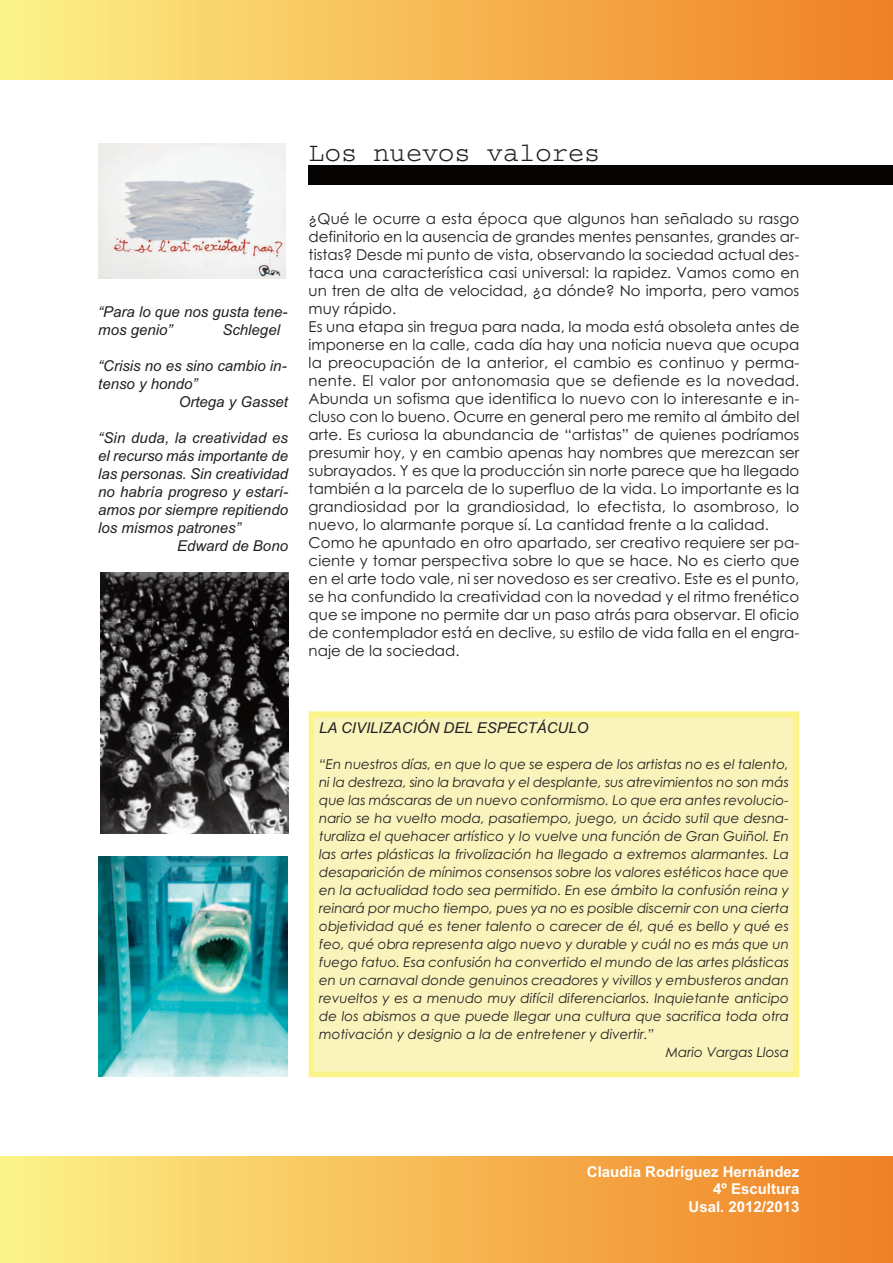
<style>
.page{position:relative;width:893px;height:1263px;background:#fff}
.page>*{position:absolute;margin:0;border:0;box-sizing:border-box;transform-origin:0 0}
.t1{font:27px "Courier";color:#231f20}
.t2{font:15px/18px "Century Gothic";color:#231f20}
.t3{font:italic 15px/18px "Arial";color:#231f20}
.t4{font:700 15px/17.7px "Arial";color:#fff;text-align:right}
.t5{font:italic 13.5px "Century Gothic";color:#231f20}
</style>
<div class="page">
<div style="left:0;top:0;width:893px;height:80px;background:linear-gradient(to right,#fdf287,#f07f22)"></div>
<div style="left:0;top:1157px;width:893px;height:106px;background:linear-gradient(to right,#fdf287,#f07f22)"></div>
<div style="left:309px;top:165px;width:584px;height:20px;background:#070504"></div>
<div style="left:315px;top:717px;width:478px;height:354px;background:#faf4bc"></div>
<div style="left:309px;top:711px;width:490px;height:366px;border:6px solid #fbf48a"></div>
<img style="left:100px;top:573px;width:188px;height:260px">
<img style="left:98px;top:856px;width:189px;height:220px">
<svg style="left:98px;top:278px;width:188px;height:1px"></svg>
<img style="left:98px;top:143px;width:188px;height:135px">
<h1 class="t1" style="left:309px;top:144px;width:293px">Los nuevos valores</h1>
<p class="t3" style="left:98px;top:303px;width:190px">“Para lo que nos gusta tene&shy;mos genio”</p>
<p class="t3" style="left:222px;top:321px;width:59px">Schlegel</p>
<p class="t3" style="left:98px;top:357px;width:189px">“Crisis no es sino cambio in-</p>
<p class="t3" style="left:98px;top:375px;width:101px">tenso y hondo”</p>
<p class="t3" style="left:179px;top:393px;width:111px">Ortega y Gasset</p>
<p class="t3" style="left:98px;top:429px;width:191px">“Sin duda, la creatividad es</p>
<p class="t3" style="left:98px;top:447px;width:191px">el recurso más importante de</p>
<p class="t3" style="left:98px;top:465px;width:191px">las personas. Sin creatividad</p>
<p class="t3" style="left:98px;top:483px;width:190px">no habría progreso y estarí-</p>
<p class="t3" style="left:98px;top:501px;width:191px">amos por siempre repitiendo</p>
<p class="t3" style="left:98px;top:519px;width:144px">los mismos patrones”</p>
<p class="t3" style="left:177px;top:537px;width:112px">Edward de Bono</p>
<p class="t2" style="left:309px;top:210px;width:492px">¿Qué le ocurre a esta época que algunos han señalado su rasgo definitorio en la ausencia de grandes mentes pensantes, grandes ar&shy;tistas? Desde mi punto de vista, observando la sociedad actual des&shy;taca una característica casi universal: la rapidez. Vamos como en un tren de alta de velocidad, ¿a dónde? No importa, pero vamos muy rápido.<br>Es una etapa sin tregua para nada, la moda está obsoleta antes de imponerse en la calle, cada día hay una noticia nueva que ocupa la preocupación de la anterior, el cambio es continuo y perma&shy;nente. El valor por antonomasia que se defiende es la novedad.<br>Abunda un sofisma que identifica lo nuevo con lo interesante e in&shy;cluso con lo bueno. Ocurre en general pero me remito al ámbito del arte. Es curiosa la abundancia de “artistas” de quienes podríamos presumir hoy, y en cambio apenas hay nombres que merezcan ser subrayados. Y es que la producción sin norte parece que ha llegado también a la parcela de lo superfluo de la vida. Lo importante es la grandiosidad por la grandiosidad, lo efectista, lo asombroso, lo nuevo, lo alarmante porque sí. La cantidad frente a la calidad.<br>Como he apuntado en otro apartado, ser creativo requiere ser pa&shy;ciente y tomar perspectiva sobre lo que se hace. No es cierto que en el arte todo vale, ni ser novedoso es ser creativo. Este es el punto, se ha confundido la creatividad con la novedad y el ritmo frenético que se impone no permite dar un paso atrás para observar. El oficio de contemplador está en declive, su estilo de vida falla en el engra&shy;naje de la sociedad.</p>
<p class="t3" style="left:319px;top:719px;width:271px">LA CIVILIZACIÓN DEL ESPECTÁCULO</p>
<p class="t5" style="left:319px;top:756px;width:471px">“En nuestros días, en que lo que se espera de los artistas no es el talento,</p>
<p class="t5" style="left:319px;top:774px;width:471px">ni la destreza, sino la bravata y el desplante, sus atrevimientos no son más</p>
<p class="t5" style="left:319px;top:792px;width:470px">que las máscaras de un nuevo conformismo. Lo que era antes revolucio-</p>
<p class="t5" style="left:319px;top:810px;width:470px">nario se ha vuelto moda, pasatiempo, juego, un ácido sutil que desna-</p>
<p class="t5" style="left:319px;top:828px;width:471px">turaliza el quehacer artístico y lo vuelve una función de Gran Guiñol. En</p>
<p class="t5" style="left:319px;top:846px;width:471px">las artes plásticas la frivolización ha llegado a extremos alarmantes. La</p>
<p class="t5" style="left:319px;top:864px;width:471px">desaparición de mínimos consensos sobre los valores estéticos hace que</p>
<p class="t5" style="left:319px;top:882px;width:471px">en la actualidad todo sea permitido. En ese ámbito la confusión reina y</p>
<p class="t5" style="left:319px;top:900px;width:471px">reinará por mucho tiempo, pues ya no es posible discernir con una cierta</p>
<p class="t5" style="left:319px;top:918px;width:471px">objetividad qué es tener talento o carecer de él, qué es bello y qué es</p>
<p class="t5" style="left:319px;top:936px;width:471px">feo, qué obra representa algo nuevo y durable y cuál no es más que un</p>
<p class="t5" style="left:319px;top:954px;width:471px">fuego fatuo. Esa confusión ha convertido el mundo de las artes plásticas</p>
<p class="t5" style="left:319px;top:972px;width:471px">en un carnaval donde genuinos creadores y vivillos y embusteros andan</p>
<p class="t5" style="left:319px;top:990px;width:471px">revueltos y es a menudo muy difícil diferenciarlos. Inquietante anticipo</p>
<p class="t5" style="left:319px;top:1008px;width:471px">de los abismos a que puede llegar una cultura que sacrifica toda otra</p>
<p class="t5" style="left:319px;top:1026px;width:337px">motivación y designio a la de entretener y divertir.”</p>
<p class="t5" style="left:666px;top:1044px;width:125px">Mario Vargas Llosa</p>
<p class="t4" style="left:587px;top:1162px;width:214px">Claudia Rodríguez Hernández<br>4º Escultura<br>Usal. 2012/2013</p>
</div>
